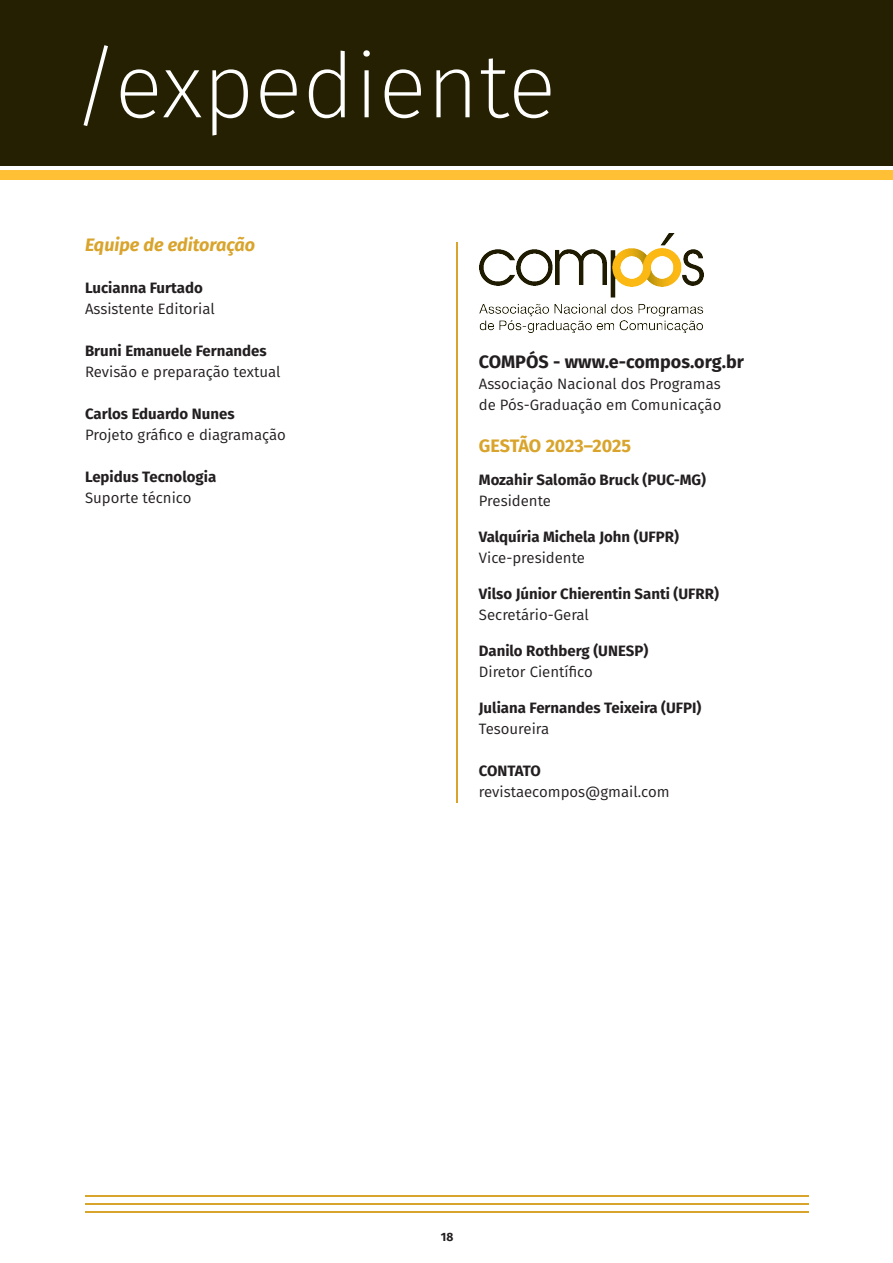
<style>
.page{position:relative;width:893px;height:1263px;background:#fff}
.page>*{position:absolute;margin:0;border:0;box-sizing:border-box;transform-origin:0 0}
.t1{font:200 90px "Fira Sans";color:#fff}
.Texto{font:700 18px "Fira Sans";color:#231f20}
.Texto-2{font:italic 700 18px "Fira Sans";color:#d9a42c}
.Texto-3{font:700 18px "Fira Sans";letter-spacing:-.01em;color:#d9a42c}
.Texto-4{font:15px "Fira Sans";color:#231f20}
.Texto-5{font:700 15px "Fira Sans";color:#231f20}
.Texto-6{font:700 15px "Fira Sans";letter-spacing:-.025em;color:#231f20}
.t2{font:700 12px "Fira Sans";color:#231f20}
</style>
<div class="page">
<hr style="left:85px;top:1211px;width:724px;height:2px;background:#d9a42c">
<hr style="left:85px;top:1195px;width:724px;height:2px;background:#d9a42c">
<hr style="left:85px;top:1203px;width:724px;height:2px;background:#d9a42c">
<div style="left:0;top:0;width:893px;height:166px;background:#252002"></div>
<div style="left:0;top:170px;width:893px;height:10px;background:#ffc035"></div>
<img style="left:480px;top:234px;width:223px;height:98px">
<hr style="left:457px;top:242px;width:1px;height:560px;background:#d9a42c">
<p class="t1" style="left:72px;top:23px;width:485px">/expediente</p>
<p class="Texto-2" style="left:85px;top:229px;width:172px">Equipe de editoração</p>
<p class="Texto-5" style="left:85px;top:275px;width:119px">Lucianna Furtado</p>
<p class="Texto-4" style="left:85px;top:298px;width:131px">Assistente Editorial</p>
<p class="Texto-5" style="left:85px;top:338px;width:183px">Bruni Emanuele Fernandes</p>
<p class="Texto-4" style="left:85px;top:361px;width:197px">Revisão e preparação textual</p>
<p class="Texto-5" style="left:85px;top:401px;width:151px">Carlos Eduardo Nunes</p>
<p class="Texto-4" style="left:85px;top:424px;width:202px">Projeto gráfico e diagramação</p>
<p class="Texto-5" style="left:85px;top:464px;width:133px">Lepidus Tecnologia</p>
<p class="Texto-4" style="left:85px;top:487px;width:108px">Suporte técnico</p>
<p class="Texto" style="left:479px;top:346px;width:267px">COMPÓS - www.e-compos.org.br</p>
<p class="Texto-4" style="left:479px;top:372px;width:243px">Associação Nacional dos Programas</p>
<p class="Texto-4" style="left:479px;top:393px;width:244px">de Pós-Graduação em Comunicação</p>
<p class="Texto-3" style="left:479px;top:430px;width:154px">GESTÃO 2023–2025</p>
<p class="Texto-5" style="left:479px;top:467px;width:229px">Mozahir Salomão Bruck (PUC-MG)</p>
<p class="Texto-4" style="left:479px;top:489px;width:74px">Presidente</p>
<p class="Texto-5" style="left:479px;top:524px;width:201px">Valquíria Michela John (UFPR)</p>
<p class="Texto-4" style="left:479px;top:546px;width:108px">Vice-presidente</p>
<p class="Texto-5" style="left:479px;top:581px;width:242px">Vilso Júnior Chierentin Santi (UFRR)</p>
<p class="Texto-4" style="left:479px;top:603px;width:112px">Secretário-Geral</p>
<p class="Texto-5" style="left:479px;top:638px;width:171px">Danilo Rothberg (UNESP)</p>
<p class="Texto-4" style="left:479px;top:660px;width:115px">Diretor Científico</p>
<p class="Texto-5" style="left:479px;top:695px;width:224px">Juliana Fernandes Teixeira (UFPI)</p>
<p class="Texto-4" style="left:479px;top:717px;width:72px">Tesoureira</p>
<p class="Texto-6" style="left:479px;top:758px;width:64px">CONTATO</p>
<p class="Texto-4" style="left:479px;top:780px;width:192px">revistaecompos@gmail.com</p>
<p class="t2" style="left:441px;top:1226px;width:14px">18</p>
</div>
